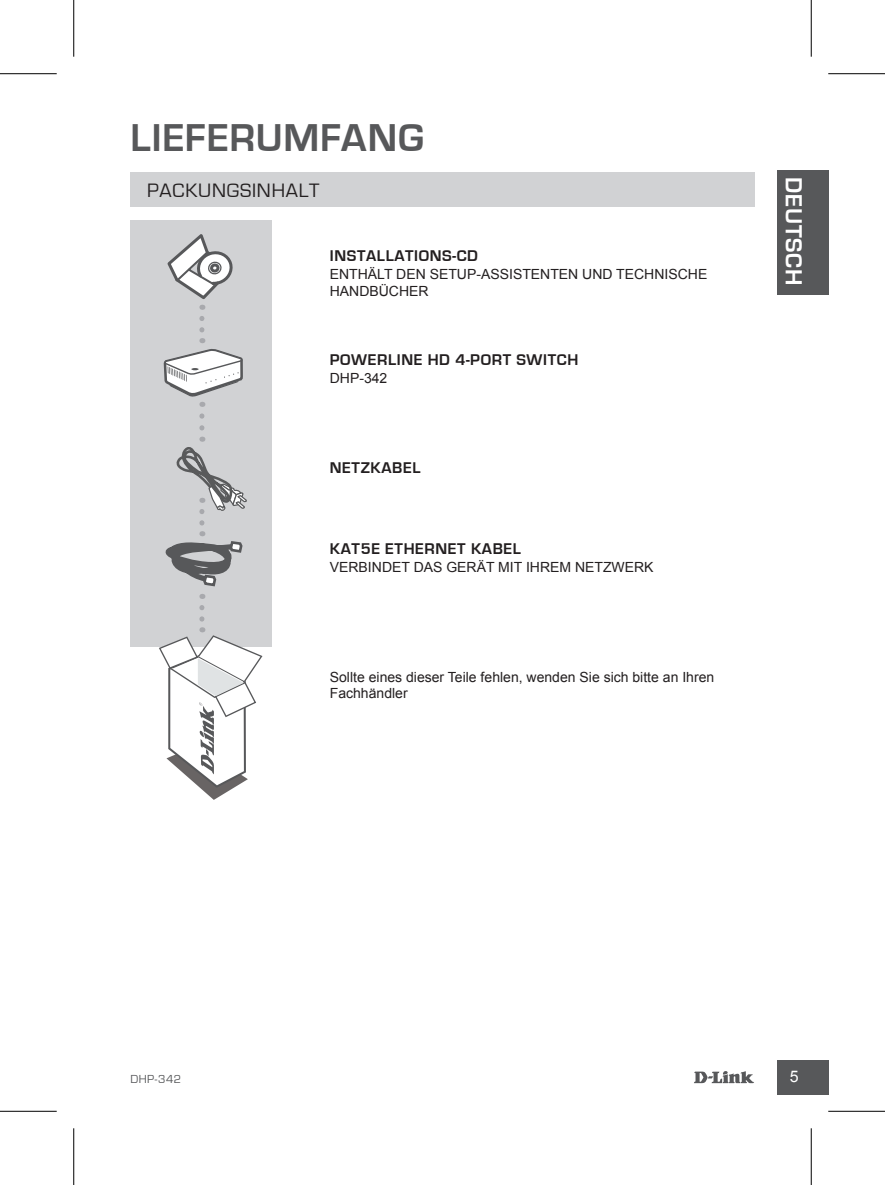
<style>
.page{position:relative;width:885px;height:1185px;background:#fff}
.page>*{position:absolute;margin:0;border:0;box-sizing:border-box;transform-origin:0 0}
.t1{font:700 40px "Eurostile";letter-spacing:.025em;color:#57585a}
.t2{font:700 24px "Eurostile";letter-spacing:.03em;color:#fff}
.t3{font:20px "Eurostile";letter-spacing:.04em;color:#231f20}
.t4{font:700 16px "Eurostile";letter-spacing:.04em;color:#231f20}
.t5{font:16px "Arial";color:#fff}
.t6{font:14px/16.8px "Arial";color:#231f20}
.t7{font:12px "Eurostile";letter-spacing:.04em;color:#57585a}
</style>
<div class="page">
<svg style="left:694px;top:1071px;width:60px;height:12px"></svg>
<div style="left:777px;top:1060px;width:51px;height:34px;background:#57585a"></div>
<div style="left:777px;top:170px;width:51px;height:124px;background:#57585a"></div>
<div style="left:130px;top:173px;width:624px;height:34px;background:#d1d2d4"></div>
<div style="left:130px;top:220px;width:142px;height:427px;background:#d1d2d4"></div>
<svg style="left:167px;top:234px;width:66px;height:76px"></svg>
<svg style="left:159px;top:607px;width:103px;height:193px"></svg>
<svg style="left:163px;top:318px;width:84px;height:269px"></svg>
<hr style="left:0;top:73px;width:57px;height:1px;background:#000">
<hr style="left:828px;top:73px;width:56px;height:1px;background:#000">
<hr style="left:0;top:1111px;width:57px;height:1px;background:#000">
<hr style="left:828px;top:1111px;width:56px;height:1px;background:#000">
<hr style="left:73px;top:0;width:1px;height:57px;background:#000">
<hr style="left:73px;top:1128px;width:1px;height:57px;background:#000">
<hr style="left:810px;top:0;width:1px;height:57px;background:#000">
<hr style="left:810px;top:1128px;width:1px;height:57px;background:#000">
<h1 class="t1" style="left:130px;top:116px;width:295px">LIEFERUMFANG</h1>
<h3 class="t3" style="left:147px;top:179px;width:163px">PACKUNGSIN HALT</h3>
<p class="t4" style="left:330px;top:247px;width:150px">INSTALLATIONS-CD</p>
<p class="t6" style="left:330px;top:266px;width:379px">ENTHÄLT DEN SETUP-ASSISTENTEN UND TECHNISCHE<br>HANDBÜCHER</p>
<p class="t4" style="left:330px;top:351px;width:68px">POWERLINE</p>
<p class="t4" style="left:427px;top:351px;width:125px">HD 4-PORT SWITCH</p>
<p class="t6" style="left:330px;top:370px;width:59px">DHP-342</p>
<p class="t4" style="left:330px;top:459px;width:92px">NETZKABEL</p>
<p class="t4" style="left:330px;top:540px;width:192px">KAT5E ETHERNET KABEL</p>
<p class="t6" style="left:330px;top:559px;width:325px">VERBINDET DAS GERÄT MIT IHREM NETZWERK</p>
<p class="t6" style="left:330px;top:668px;width:386px">Sollte eines dieser Teile fehlen, wenden Sie sich bitte an Ihren<br>Fachhändler</p>
<h2 class="t2" style="left:806px;top:177px;width:110px;rotate:90deg">DEUTSCH</h2>
<p class="t7" style="left:130px;top:1073px;width:52px">DHP-342</p>
<p class="t5" style="left:789px;top:1066px;width:10px">5</p>
</div>
